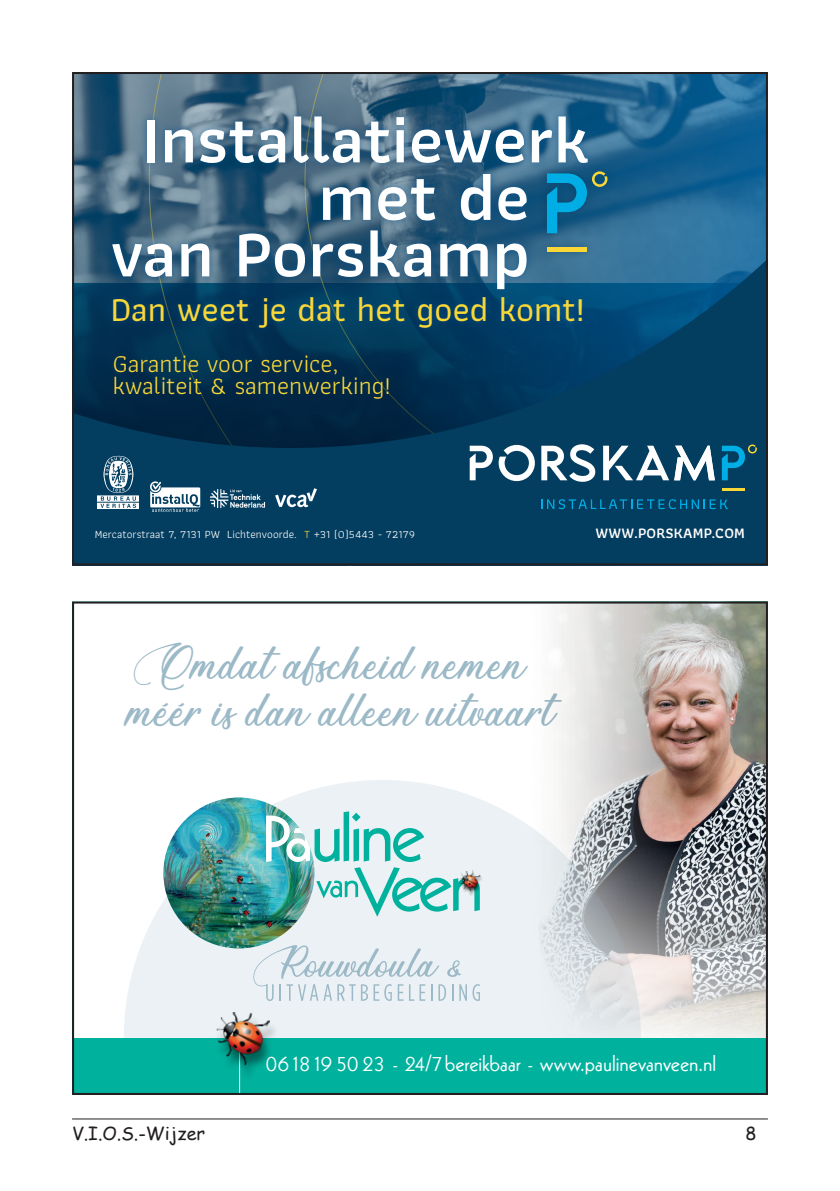
<style>
.page{position:relative;width:840px;height:1191px;background:#fff}
.page>*{position:absolute;margin:0;border:0;box-sizing:border-box;transform-origin:0 0}
.t1{font:600 68.4px "Athiti";color:#fff}
.t2{font:46.4px/46.4px "Ants Valley Personal Use";color:#9cb9c7}
.t3{font:500 34.8px "Athiti";letter-spacing:.005em;color:#f8d738}
.t4{font:25.2px/22.6px "Athiti";color:#f8d738}
.t5{font:19.8px "Amer LT";letter-spacing:.005em;color:#fff}
.t6{font:18px "Comic Sans MS";color:#231f20}
.t7{font:600 15px "Athiti";letter-spacing:.01em;color:#fff}
.t8{font:11.4px "Athiti";letter-spacing:.01em;color:#fff}
.s1{color:#f8d738}
</style>
<div class="page">
<hr style="left:72px;top:1118px;width:695px;height:1px;background:#231f20">
<svg style="left:148px;top:75px;width:243px;height:33px;background:#58778b"></svg>
<svg style="left:391px;top:75px;width:373px;height:175px;background:#256893"></svg>
<svg style="left:75px;top:250px;width:689px;height:312px;background:#043b5d"></svg>
<hr style="left:721px;top:488px;width:23px;height:3px;background:#fad737">
<svg style="left:469px;top:446px;width:23px;height:34px"></svg>
<svg style="left:498px;top:445px;width:36px;height:36px"></svg>
<svg style="left:721px;top:444px;width:35px;height:36px"></svg>
<svg style="left:541px;top:444px;width:54px;height:38px"></svg>
<svg style="left:541px;top:499px;width:186px;height:10px;background:#025a81"></svg>
<svg style="left:602px;top:446px;width:112px;height:34px"></svg>
<svg style="left:98px;top:456px;width:41px;height:53px"></svg>
<img style="left:150px;top:479px;width:50px;height:34px">
<img style="left:210px;top:488px;width:55px;height:20px">
<svg style="left:275px;top:488px;width:54px;height:28px;background:#2c5d79"></svg>
<div style="left:105px;top:108px;width:490px;height:227px;background:#075490;opacity:.6"></div>
<div style="left:538px;top:163px;width:76px;height:96px;background:#033d5f;opacity:.6"></div>
<hr style="left:546px;top:247px;width:40px;height:4px;background:#fad737">
<svg style="left:286px;top:135px;width:424px;height:103px;background:#2a6489"></svg>
<div style="left:72px;top:72px;width:695px;height:493px;border:2px solid #231f20"></div>
<img style="left:558px;top:604px;width:206px;height:434px">
<svg style="left:124px;top:780px;width:516px;height:258px;fill:#ebf1f4"></svg>
<div style="left:72px;top:1038px;width:695px;height:57px;background:#00b19d"></div>
<img style="left:163px;top:797px;width:151px;height:151px;border-radius:75px">
<img style="left:479px;top:866px;width:11px;height:36px">
<img style="left:479px;top:869px;width:3px;height:23px">
<img style="left:266px;top:811px;width:213px;height:105px">
<svg style="left:253px;top:945px;width:213px;height:56px;background:#dce6eb"></svg>
<svg style="left:472px;top:984px;width:7px;height:17px"></svg>
<img style="left:202px;top:999px;width:94px;height:93px">
<img style="left:214px;top:1007px;width:61px;height:61px">
<div style="left:72px;top:601px;width:695px;height:494px;border:2px solid #231f20"></div>
<p class="t1" style="left:142px;top:88px;width:449px">Installatiewerk</p>
<p class="t1" style="left:318px;top:145px;width:213px">met de</p>
<p class="t1" style="left:111px;top:202px;width:420px">van Porskamp</p>
<p class="t3" style="left:111px;top:283px;width:475px">Dan weet je dat het goed komt!</p>
<p class="t4" style="left:113px;top:352px;width:279px">Garantie voor service, kwaliteit &amp; samenwerking!</p>
<p class="t8" style="left:95px;top:525px;width:322px">Mercatorstraat 7, 7131 PW Lichtenvoorde. <span class="s1">T</span> +31 (0)5443 - 72179</p>
<p class="t7" style="left:595px;top:521px;width:151px">WWW.PORSKAMP.COM</p>
<h2 class="t2" style="left:127px;top:644px;width:428px">Omdat afscheid nemen méér is dan alleen uitvaart</h2>
<p class="t5" style="left:266px;top:1053px;width:451px">06 18 19 50 23 - 24/7 bereikbaar - www.paulinevanveen.nl</p>
<h3 class="t6" style="left:72px;top:1120px;width:135px">V.I.O.S.-Wijzer</h3>
<h3 class="t6" style="left:745px;top:1120px;width:12px">8</h3>
</div>
